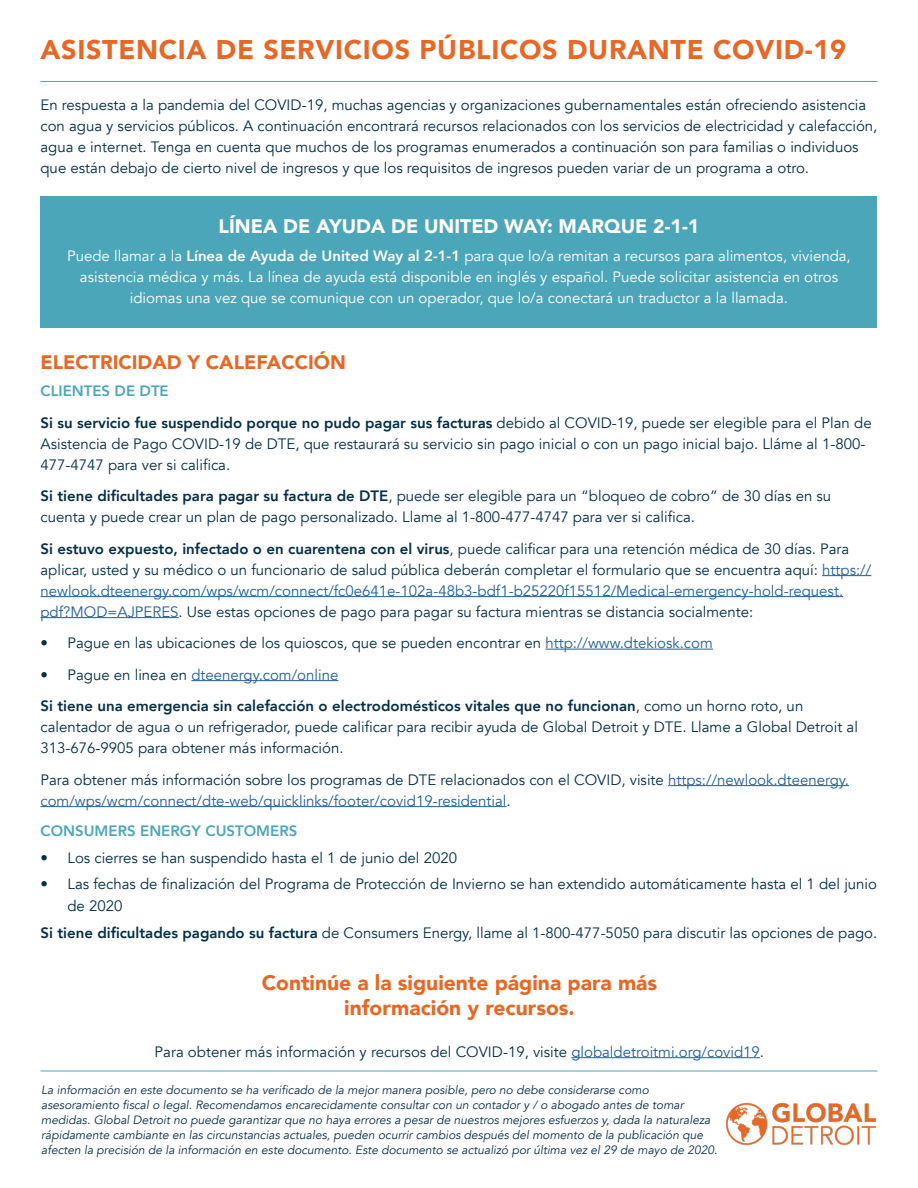
<style>
.page{position:relative;width:918px;height:1188px;background:#fff}
.page>*{position:absolute;margin:0;border:0;box-sizing:border-box;transform-origin:0 0}
.t1{font:900 27px "Avenir";letter-spacing:.025em;color:#e76826}
.t2{font:900 21px/25.5px "Avenir";color:#e76826;text-align:center}
.t3{font:900 19.5px "Avenir";color:#fff}
.t4{font:900 19.5px "Avenir";color:#e76826}
.t5{font:15px/21px "Avenir";color:#042f48}
.t6{font:15px/21px "Avenir";color:#fff;text-align:center}
.t7{font:800 15px/31.5px "Avenir";color:#042f48}
.t8{font:15px/21px "Avenir";color:#215e9e}
.t9{font:15px "Avenir";color:#062f48}
.t10{font:800 15px "Avenir";color:#4ca6ba}
.t11{font:italic 12px/15px "Avenir";color:#062f48}
.s1{font-weight:800}
.s2{color:#4ca6ba}
.s3{font-weight:400}
.s4{color:#215e9e}
.s5{font-weight:400;color:#215e9e}
.s6{color:#042f48}
</style>
<div class="page">
<hr style="left:40px;top:81px;width:838px;height:1px;background:#4ca6ba">
<hr style="left:822px;top:575px;width:49px;height:1px;background:#215e9e">
<hr style="left:40px;top:596px;width:803px;height:1px;background:#215e9e">
<hr style="left:40px;top:617px;width:139px;height:1px;background:#215e9e">
<hr style="left:545px;top:649px;width:168px;height:1px;background:#215e9e">
<hr style="left:191px;top:680px;width:147px;height:1px;background:#215e9e">
<hr style="left:668px;top:785px;width:181px;height:1px;background:#215e9e">
<hr style="left:40px;top:806px;width:467px;height:1px;background:#215e9e">
<div style="left:40px;top:196px;width:838px;height:132px;background:#4ca6ba"></div>
<hr style="left:571px;top:1057px;width:189px;height:1px;background:#215e9e">
<hr style="left:40px;top:1071px;width:838px;height:1px;background:#4ca6ba">
<img style="left:725px;top:1103px;width:152px;height:43px">
<h1 class="t1" style="left:40px;top:26px;width:807px">ASISTENCIA DE SERVICIOS PÚBLICOS DURANTE COVID-19</h1>
<p class="t5" style="left:40px;top:94px;width:839px">En respuesta a la pandemia del COVID-19, muchas agencias y organizaciones gubernamentales están ofreciendo asistencia con agua y servicios públicos. A continuación encontrará recursos relacionados con los servicios de electricidad y calefacción, agua e internet. Tenga en cuenta que muchos de los programas enumerados a continuación son para familias o individuos que están debajo de cierto nivel de ingresos y que los requisitos de ingresos pueden variar de un programa a otro.</p>
<h3 class="t3" style="left:219px;top:209px;width:482px">LÍNEA DE AYUDA DE UNITED WAY: MARQUE 2-1-1</h3>
<p class="t6" style="left:67px;top:246px;width:785px">Puede llamar a la <span class="s1">Línea de Ayuda de United Way al 2-1-1</span> para que lo/a remitan a recursos para alimentos, vivienda, asistencia médica y más. La línea de ayuda está disponible en inglés y español. Puede solicitar asistencia en otros idiomas una vez que se comunique con un operador, que lo/a conectará un traductor a la llamada.</p>
<h3 class="t4" style="left:40px;top:346px;width:307px">ELECTRICIDAD Y CALEFACCIÓN</h3>
<p class="t7" style="left:40px;top:375px;width:833px"><span class="s2">CLIENTES DE DTE<br></span>Si su servicio fue suspendido porque no pudo pagar sus facturas <span class="s3">debido al COVID-19, puede ser elegible para el Plan de</span></p>
<p class="t5" style="left:40px;top:433px;width:826px">Asistencia de Pago COVID-19 de DTE, que restaurará su servicio sin pago inicial o con un pago inicial bajo. Lláme al 1-800-<br>477-4747 para ver si califica.</p>
<p class="t5" style="left:40px;top:486px;width:792px"><span class="s1">Si tiene dificultades para pagar su factura de DTE</span>, puede ser elegible para un “bloqueo de cobro” de 30 días en su cuenta y puede crear un plan de pago personalizado. Llame al 1-800-477-4747 para ver si califica.</p>
<p class="t5" style="left:40px;top:538px;width:832px"><span class="s1">Si estuvo expuesto, infectado o en cuarentena con el virus</span>, puede calificar para una retención médica de 30 días. Para aplicar, usted y su médico o un funcionario de salud pública deberán completar el formulario que se encuentra aquí: <span class="s4">https:// newlook.dteenergy.com/wps/wcm/connect/fc0e641e-102a-48b3-bdf1-b25220f15512/Medical-emergency-hold-request. pdf?MOD=AJPERES</span>. Use estas opciones de pago para pagar su factura mientras se distancia socialmente:</p>
<p class="t5" style="left:40px;top:633px;width:674px">• Pague en las ubicaciones de los quioscos, que se pueden encontrar en <span class="s4">http://www.dtekiosk.com</span></p>
<p class="t7" style="left:40px;top:659px;width:764px"><span class="s3">• Pague en linea en</span> <span class="s5">dteenergy.com/online<br></span>Si tiene una emergencia sin calefacción o electrodomésticos vitales que no funcionan<span class="s3">, como un horno roto, un</span></p>
<p class="t5" style="left:40px;top:717px;width:819px">calentador de agua o un refrigerador, puede calificar para recibir ayuda de Global Detroit y DTE. Llame a Global Detroit al<br>313-676-9905 para obtener más información.</p>
<p class="t8" style="left:40px;top:769px;width:810px"><span class="s6">Para obtener más información sobre los programas de DTE relacionados con el COVID, visite</span> https://newlook.dteenergy. com/wps/wcm/connect/dte-web/quicklinks/footer/covid19-residential<span class="s6">.</span></p>
<p class="t10" style="left:40px;top:819px;width:258px">CONSUMERS ENERGY CUSTOMERS</p>
<p class="t5" style="left:40px;top:847px;width:418px">• Los cierres se han suspendido hasta el 1 de junio del 2020</p>
<p class="t5" style="left:68px;top:874px;width:811px;text-indent:-27px">• Las fechas de finalización del Programa de Protección de Invierno se han extendido automáticamente hasta el 1 del junio de 2020</p>
<p class="t5" style="left:40px;top:922px;width:838px"><span class="s1">Si tiene dificultades pagando su factura</span> de Consumers Energy, llame al 1-800-477-5050 para discutir las opciones de pago.</p>
<h2 class="t2" style="left:262px;top:969px;width:397px">Continúe a la siguiente página para más información y recursos.</h2>
<p class="t9" style="left:155px;top:1042px;width:611px">Para obtener más información y recursos del COVID-19, visite <span class="s4">globaldetroitmi.org/covid19</span>.</p>
<p class="t11" style="left:41px;top:1083px;width:678px">La información en este documento se ha verificado de la mejor manera posible, pero no debe considerarse como asesoramiento fiscal o legal. Recomendamos encarecidamente consultar con un contador y / o abogado antes de tomar medidas. Global Detroit no puede garantizar que no haya errores a pesar de nuestros mejores esfuerzos y, dada la naturaleza rápidamente cambiante en las circunstancias actuales, pueden ocurrir cambios después del momento de la publicación que afecten la precisión de la información en este documento. Este documento se actualizó por última vez el 29 de mayo de 2020.</p>
</div>
